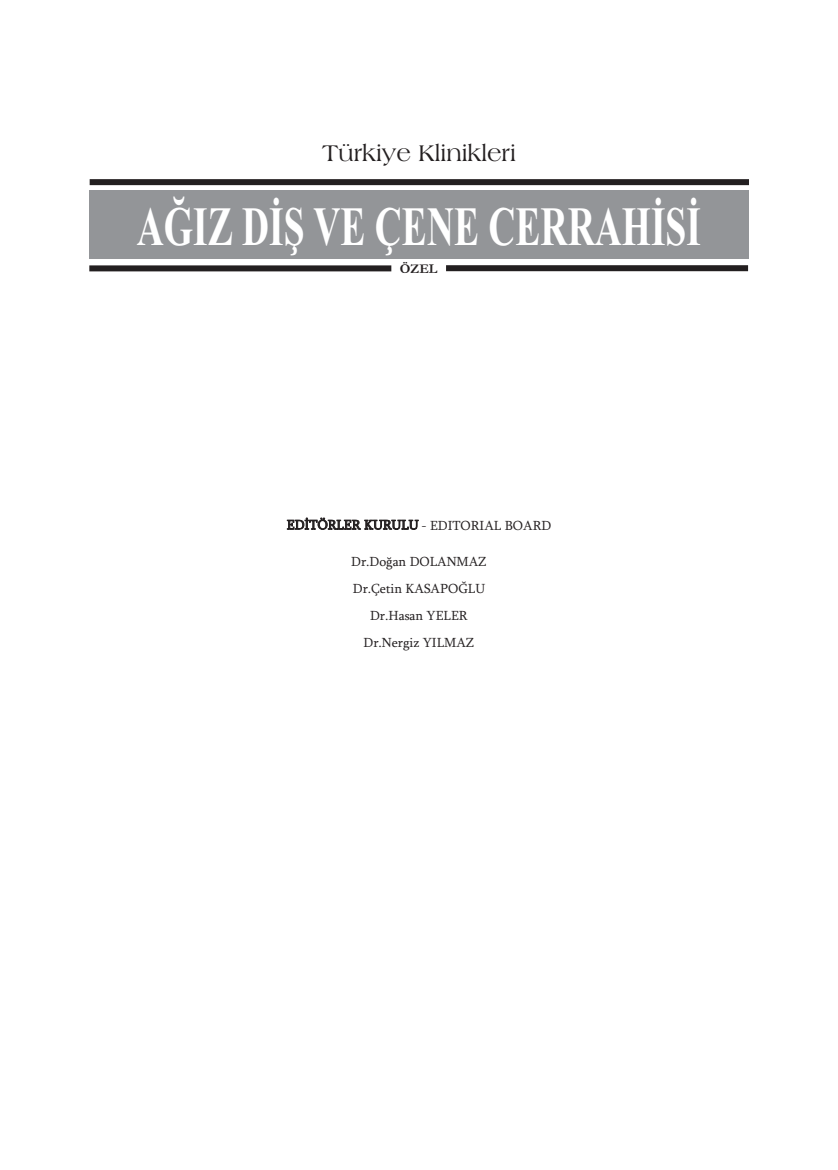
<style>
.page{position:relative;width:838px;height:1170px;background:#fff}
.page>*{position:absolute;margin:0;border:0;box-sizing:border-box;transform-origin:0 0}
.t1{font:700 55.35px "Times New Roman";color:#fff;scale:.68 1}
.t2{font:24px "Americana BT Roman";color:#231f20}
.t3{font:13.5px/27px "Sylfaen";color:#231f20;text-align:center}
.t4{font:700 13.5px "Garamond";color:#231f20}
</style>
<div class="page">
<div style="left:89px;top:191px;width:659px;height:68px;background:#939598"></div>
<div style="left:90px;top:179px;width:659px;height:6px;background:#231f20"></div>
<div style="left:89px;top:265px;width:302px;height:6px;background:#231f20"></div>
<div style="left:446px;top:265px;width:302px;height:6px;background:#231f20"></div>
<h2 class="t2" style="left:322px;top:138px;width:195px">Türkiye Klinikleri</h2>
<h1 class="t1" style="left:137px;top:193px;width:831px">AĞIZ DİŞ VE ÇENE CERRAHİSİ</h1>
<p class="t4" style="left:399px;top:260px;width:39px">ÖZEL</p>
<p class="t3" style="left:287px;top:511px;width:266px">EDİTÖRLER KURULU - EDITORIAL BOARD</p>
<p class="t3" style="left:351px;top:548px;width:137px">Dr.Doğan DOLANMAZ<br>Dr.Çetin KASAPOĞLU<br>Dr.Hasan YELER<br>Dr.Nergiz YILMAZ</p>
</div>
